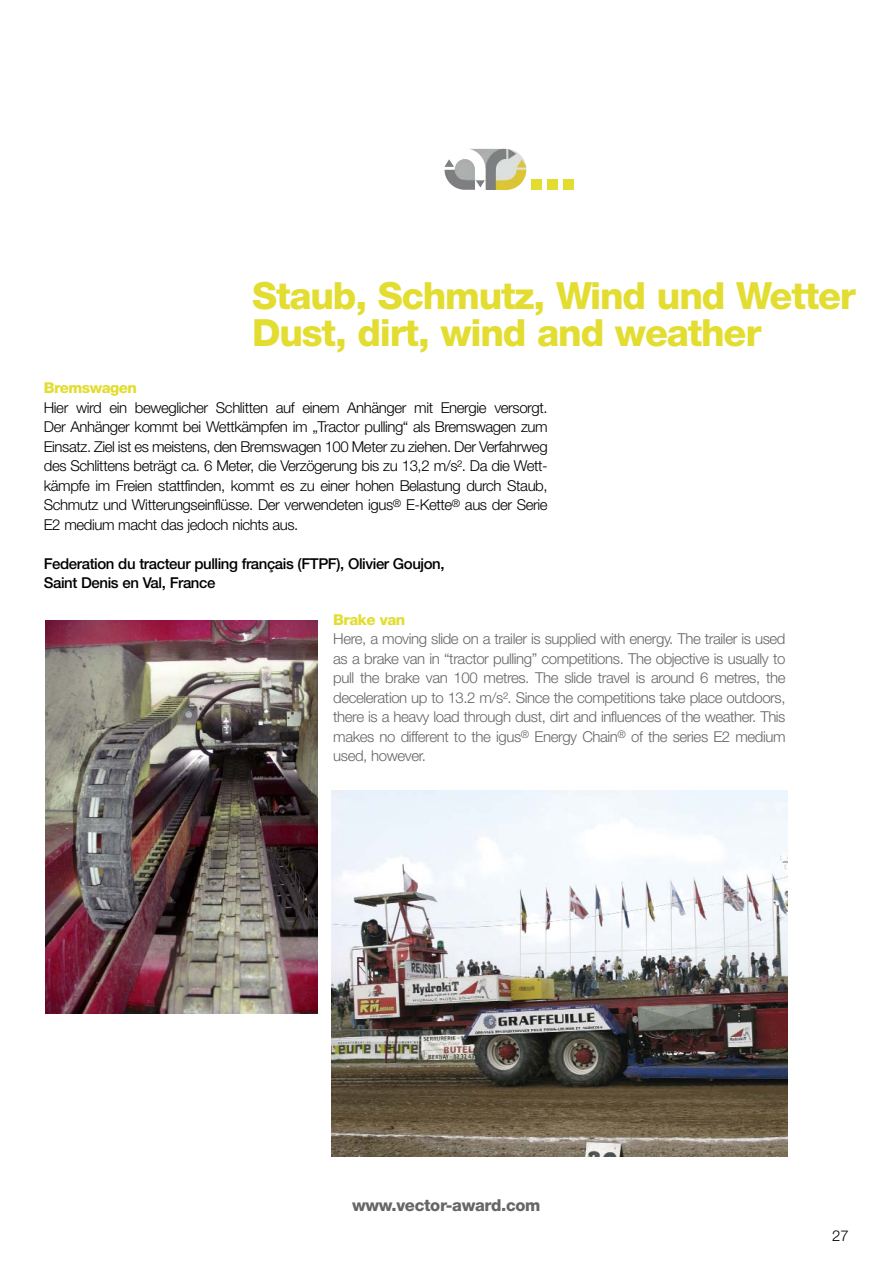
<style>
.page{position:relative;width:893px;height:1263px;background:#fff}
.page>*{position:absolute;margin:0;border:0;box-sizing:border-box;transform-origin:0 0}
.t1{font:800 55.5px "Helvetica Neue CE";color:#e2dd30}
.t2{font:800 37.5px/37.5px "Helvetica Neue CE";letter-spacing:-.03em;color:#e2dd30}
.t3{font:800 16.5px "Helvetica Neue CE";letter-spacing:-.02em;color:#666}
.t4{font:300 15px/19.5px "Helvetica Neue LT";letter-spacing:-.03em;color:#000;text-align:justify}
.t5{font:300 15px/19.5px "Helvetica Neue LT";letter-spacing:-.03em;color:#666;text-align:justify}
.t6{font:500 15px/19.5px "Helvetica Neue LT";letter-spacing:-.03em;color:#000}
.t7{font:800 15px "Helvetica Neue CE";letter-spacing:-.03em;color:#e2dd30}
</style>
<div class="page">
<img style="left:45px;top:620px;width:273px;height:394px">
<img style="left:331px;top:790px;width:456px;height:367px">
<img style="left:444px;top:159px;width:31px;height:31px">
<h1 class="t1" style="left:528px;top:150px;width:51px">...</h1>
<h2 class="t2" style="left:252px;top:280px;width:605px">Staub, Schmutz, Wind und Wetter<br>Dust, dirt, wind and weather</h2>
<p class="t7" style="left:44px;top:383px;width:95px">Bremswagen</p>
<p class="t4" style="left:44px;top:399px;width:505px">Hier wird ein beweglicher Schlitten auf einem Anhänger mit Energie versorgt.<br>Der Anhänger kommt bei Wettkämpfen im „Tractor pulling“ als Bremswagen zum Einsatz. Ziel ist es meistens, den Bremswagen 100 Meter zu ziehen. Der Verfahrweg des Schlittens beträgt ca. 6 Meter, die Verzögerung bis zu 13,2 m/s². Da die Wett&shy;kämpfe im Freien stattfinden, kommt es zu einer hohen Belastung durch Staub, Schmutz und Witterungseinflüsse. Der verwendeten igus<sup>®</sup> E-Kette<sup>®</sup> aus der Serie E2 medium macht das jedoch nichts aus.</p>
<p class="t6" style="left:44px;top:555px;width:402px">Federation du tracteur pulling français (FTPF), Olivier Goujon,<br>Saint Denis en Val, France</p>
<p class="t7" style="left:333px;top:614px;width:73px">Brake van</p>
<p class="t5" style="left:333px;top:631px;width:454px">Here, a moving slide on a trailer is supplied with energy. The trailer is used as a brake van in “tractor pulling” competitions. The objective is usually to pull the brake van 100 metres. The slide travel is around 6 metres, the deceleration up to 13.2 m/s². Since the competitions take place outdoors, there is a heavy load through dust, dirt and influences of the weather. This makes no different to the igus<sup>®</sup> Energy Chain<sup>®</sup> of the series E2 medium used, however.</p>
<p class="t3" style="left:352px;top:1199px;width:190px">www.vector-award.com</p>
<p class="t4" style="left:832px;top:1228px;width:18px">27</p>
</div>
